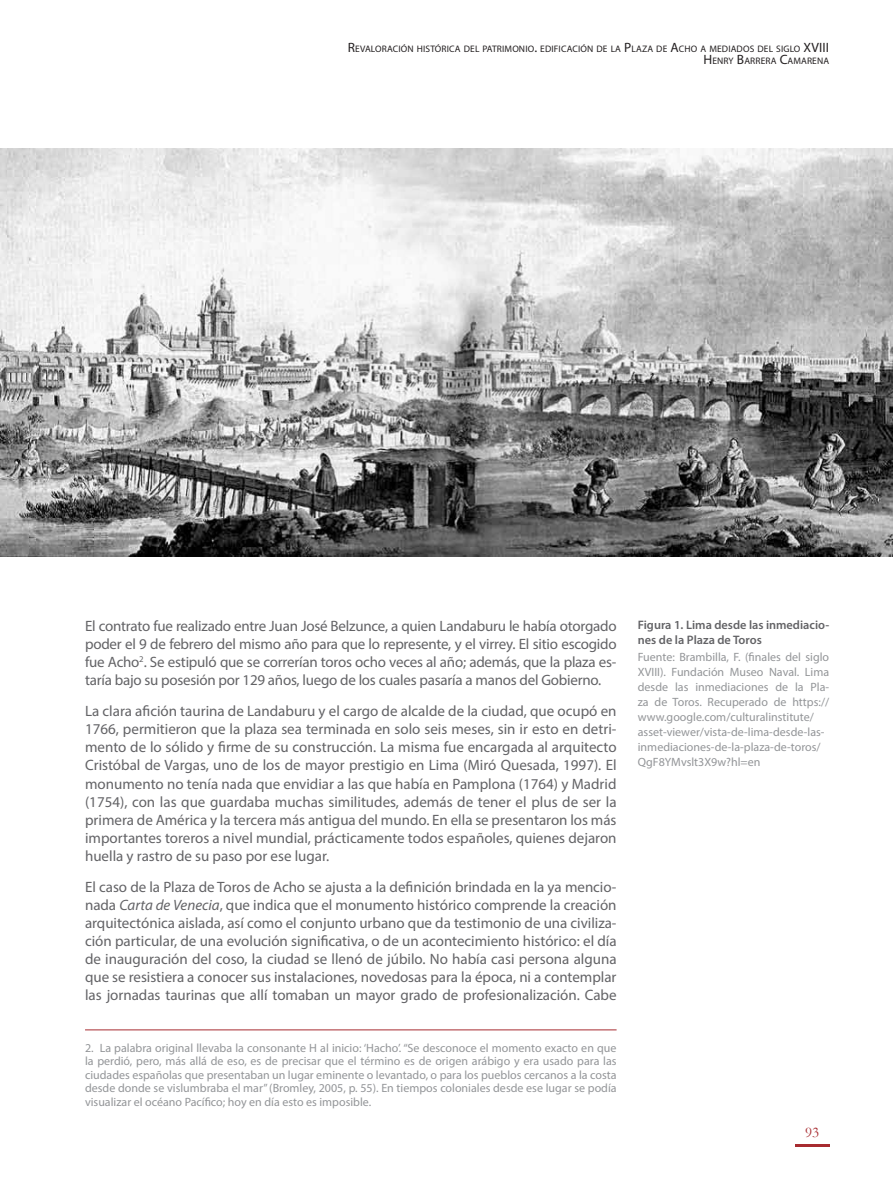
<style>
.page{position:relative;width:893px;height:1191px;background:#fff}
.page>*{position:absolute;margin:0;border:0;box-sizing:border-box;transform-origin:0 0}
.Texto{font:15px/18px "Myriad Pro";color:#636366;text-align:justify}
.Numeración_1{font:15px "Garamond";color:#a72b30}
.Nombre_Figura{font:600 12.3px/15px "Myriad Pro";color:#636366}
.Pie_de_página{font:12px/13.5px "Myriad Pro";color:#939598;text-align:justify}
.fuente_Figura{font:12px/15px "Myriad Pro";color:#939598}
.t1{font:9.45px/12px "Myriad Pro";letter-spacing:.015em;color:#231f20}
.s1{font-size:13.5px}
.s2{font-style:italic}
</style>
<div class="page">
<hr style="left:795px;top:1144px;width:34px;height:2px;background:#a72b30">
<img style="left:0;top:149px;width:893px;height:407px">
<hr style="left:85px;top:1029px;width:532px;height:1px;background:#a72b30">
<p class="t1" style="left:703px;top:42px;width:127px;text-indent:-356px"><span class="s1">R</span>EVALORACIÓN HISTÓRICA DEL PATRIMONIO<span class="s1">.</span> EDIFICACIÓN DE LA <span class="s1">P</span>LAZA DE <span class="s1">A</span>CHO A MEDIADOS DEL SIGLO <span class="s1">XVIII<br>H</span> ENRY <span class="s1">B</span>ARRERA <span class="s1">C</span>AMARENA</p>
<p class="Texto" style="left:85px;top:617px;width:533px">El contrato fue realizado entre Juan José Belzunce, a quien Landaburu le había otorgado poder el 9 de febrero del mismo año para que lo represente, y el virrey. El sitio escogido fue Acho<sup>2</sup>. Se estipuló que se correrían toros ocho veces al año; además, que la plaza es&shy;taría bajo su posesión por 129 años, luego de los cuales pasaría a manos del Gobierno.</p>
<p class="Texto" style="left:85px;top:702px;width:533px">La clara afición taurina de Landaburu y el cargo de alcalde de la ciudad, que ocupó en 1766, permitieron que la plaza sea terminada en solo seis meses, sin ir esto en detri&shy;mento de lo sólido y firme de su construcción. La misma fue encargada al arquitecto Cristóbal de Vargas, uno de los de mayor prestigio en Lima (Miró Quesada, 1997). El monumento no tenía nada que envidiar a las que había en Pamplona (1764) y Madrid (1754), con las que guardaba muchas similitudes, además de tener el plus de ser la primera de América y la tercera más antigua del mundo. En ella se presentaron los más importantes toreros a nivel mundial, prácticamente todos españoles, quienes dejaron huella y rastro de su paso por ese lugar.</p>
<p class="Texto" style="left:85px;top:877px;width:533px">El caso de la Plaza de Toros de Acho se ajusta a la definición brindada en la ya mencio&shy;nada <span class="s2">Carta de Venecia</span>, que indica que el monumento histórico comprende la creación arquitectónica aislada, así como el conjunto urbano que da testimonio de una civiliza&shy;ción particular, de una evolución significativa, o de un acontecimiento histórico: el día de inauguración del coso, la ciudad se llenó de júbilo. No había casi persona alguna que se resistiera a conocer sus instalaciones, novedosas para la época, ni a contemplar las jornadas taurinas que allí tomaban un mayor grado de profesionalización. Cabe</p>
<p class="Pie_de_página" style="left:85px;top:1041px;width:533px">2. La palabra original llevaba la consonante H al inicio: ‘Hacho’. “Se desconoce el momento exacto en que la perdió, pero, más allá de eso, es de precisar que el término es de origen arábigo y era usado para las ciudades españolas que presentaban un lugar eminente o levantado, o para los pueblos cercanos a la costa desde donde se vislumbraba el mar” (Bromley, 2005, p. 55). En tiempos coloniales desde ese lugar se podía visualizar el océano Pacífico; hoy en día esto es imposible.</p>
<p class="Nombre_Figura" style="left:638px;top:617px;width:193px">Figura 1. Lima desde las inmediacio&shy;nes de la Plaza de Toros</p>
<p class="fuente_Figura" style="left:638px;top:649px;width:193px">Fuente: Brambilla, F. (finales del siglo XVIII). Fundación Museo Naval. Lima desde las inmediaciones de la Pla&shy;za de Toros. Recuperado de https:// www.google.com/culturalinstitute/ asset-viewer/vista-de-lima-desde-las&shy;inmediaciones-de-la-plaza-de-toros/ QgF8YMvslt3X9w?hl=en</p>
<p class="Numeración_1" style="left:805px;top:1122px;width:16px">93</p>
</div>
